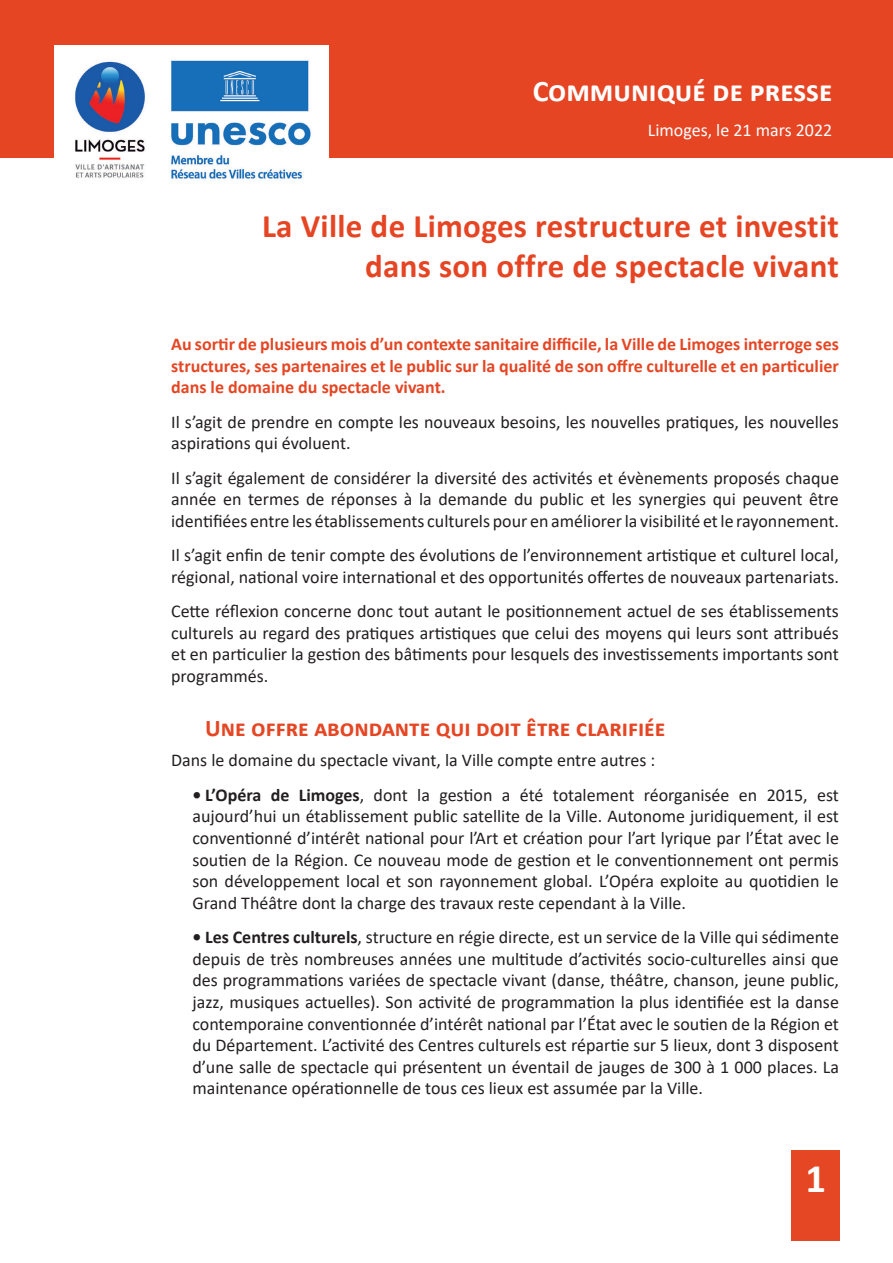
<style>
.page{position:relative;width:893px;height:1263px;background:#fff}
.page>*{position:absolute;margin:0;border:0;box-sizing:border-box;transform-origin:0 0}
.t1{font:700 40.8px "Calibri";color:#fff}
.t2{font:700 33px/39.6px "Calibri";letter-spacing:.01em;color:#e64524;text-align:right}
.t3{font:700 30px "Calibri";color:#fff}
.t4{font:700 24px "Calibri";color:#e54624}
.t5{font:18px/21.6px "Calibri";color:#231f20;text-align:justify}
.t6{font:700 18px/21.6px "Calibri";color:#e54624;text-align:justify}
.t7{font:18px "Calibri";color:#fff}
.s1{font-weight:700}
</style>
<div class="page">
<div style="left:0;top:0;width:893px;height:157px;background:#e64524"></div>
<div style="left:791px;top:1150px;width:49px;height:91px;background:#e54624"></div>
<img style="left:54px;top:45px;width:275px;height:134px">
<h3 class="t3" style="left:533px;top:70px;width:301px">Communiqué de presse</h3>
<p class="t7" style="left:648px;top:117px;width:186px">Limoges, le 21 mars 2022</p>
<h2 class="t2" style="left:262px;top:206px;width:578px">La Ville de Limoges restructure et investit dans son offre de spectacle vivant</h2>
<p class="t6" style="left:171px;top:333px;width:669px">Au sortir de plusieurs mois d’un contexte sanitaire difficile, la Ville de Limoges interroge ses structures, ses partenaires et le public sur la qualité de son offre culturelle et en particulier dans le domaine du spectacle vivant.</p>
<p class="t5" style="left:171px;top:410px;width:669px">Il s’agit de prendre en compte les nouveaux besoins, les nouvelles pratiques, les nouvelles aspirations qui évoluent.</p>
<p class="t5" style="left:171px;top:466px;width:669px">Il s’agit également de considérer la diversité des activités et évènements proposés chaque année en termes de réponses à la demande du public et les synergies qui peuvent être identifiées entre les établissements culturels pour en améliorer la visibilité et le rayonnement.</p>
<p class="t5" style="left:171px;top:544px;width:669px">Il s’agit enfin de tenir compte des évolutions de l’environnement artistique et culturel local, régional, national voire international et des opportunités offertes de nouveaux partenariats.</p>
<p class="t5" style="left:171px;top:600px;width:669px">Cette réflexion concerne donc tout autant le positionnement actuel de ses établissements culturels au regard des pratiques artistiques que celui des moyens qui leurs sont attribués et en particulier la gestion des bâtiments pour lesquels des investissements importants sont programmés.</p>
<h3 class="t4" style="left:205px;top:711px;width:462px">Une offre abondante qui doit être clarifiée</h3>
<p class="t5" style="left:171px;top:749px;width:486px">Dans le domaine du spectacle vivant, la Ville compte entre autres :</p>
<p class="t5" style="left:192px;top:783px;width:648px"><span class="s1">• L’Opéra de Limoges</span>, dont la gestion a été totalement réorganisée en 2015, est aujourd’hui un établissement public satellite de la Ville. Autonome juridiquement, il est conventionné d’intérêt national pour l’Art et création pour l’art lyrique par l’État avec le soutien de la Région. Ce nouveau mode de gestion et le conventionnement ont permis son développement local et son rayonnement global. L’Opéra exploite au quotidien le Grand Théâtre dont la charge des travaux reste cependant à la Ville.</p>
<p class="t5" style="left:192px;top:926px;width:648px"><span class="s1">• Les Centres culturels</span>, structure en régie directe, est un service de la Ville qui sédimente depuis de très nombreuses années une multitude d’activités socio-culturelles ainsi que des programmations variées de spectacle vivant (danse, théâtre, chanson, jeune public, jazz, musiques actuelles). Son activité de programmation la plus identifiée est la danse contemporaine conventionnée d’intérêt national par l’État avec le soutien de la Région et du Département. L’activité des Centres culturels est répartie sur 5 lieux, dont 3 disposent d’une salle de spectacle qui présentent un éventail de jauges de 300 à 1 000 places. La maintenance opérationnelle de tous ces lieux est assumée par la Ville.</p>
<h1 class="t1" style="left:805px;top:1149px;width:22px">1</h1>
</div>
